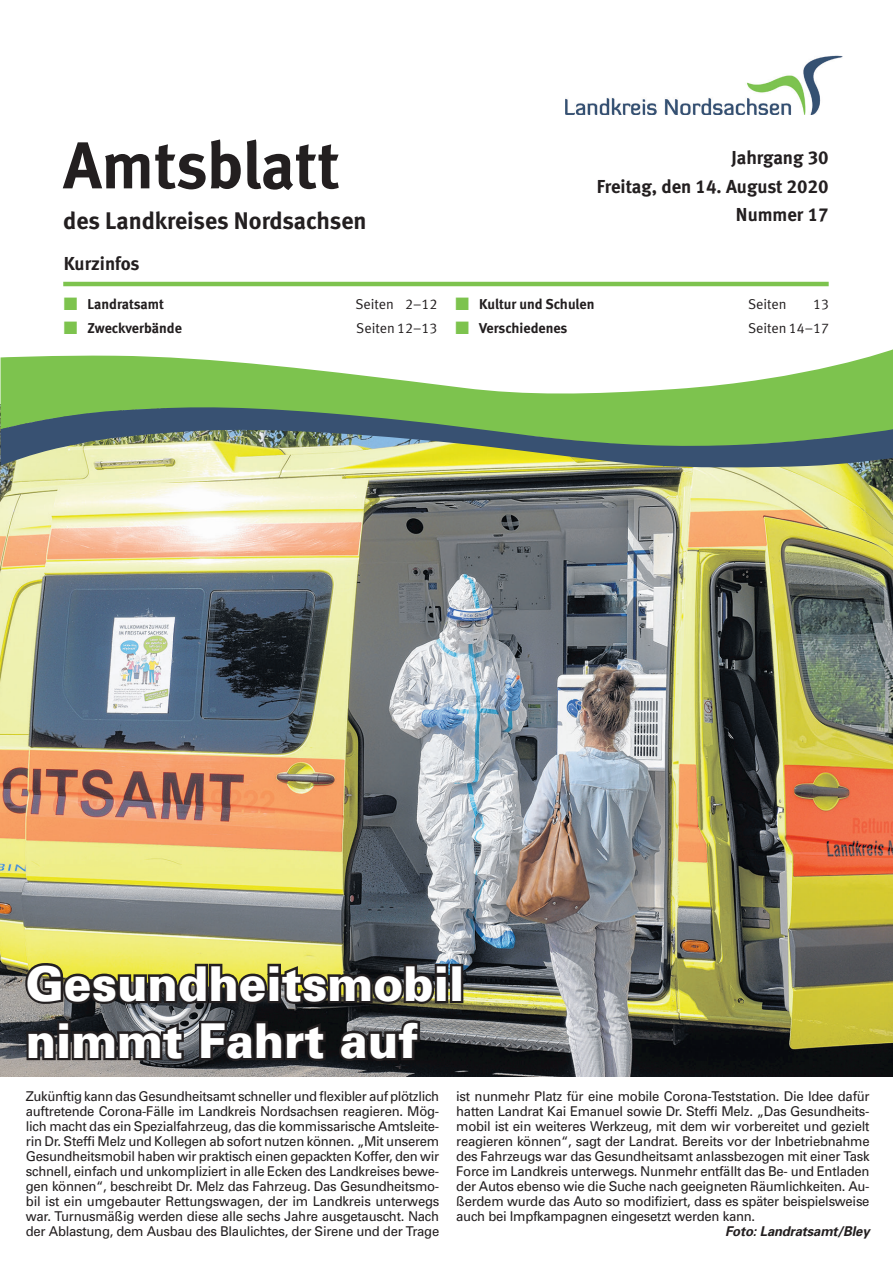
<style>
.page{position:relative;width:893px;height:1263px;background:#fff}
.page>*{position:absolute;margin:0;border:0;box-sizing:border-box;transform-origin:0 0}
.t1{font:66px "Meta Bold LF";color:#231f20}
.t2{font:900 48px/57px "Univers";color:#fff;scale:.95 1}
.t3{font:24px "Meta Bold LF";color:#231f20}
.t4{font:18.75px/28.5px "Meta Bold LF";color:#231f20;text-align:right}
.t5{font:14.25px "Meta Bold LF";color:#231f20}
.t6{font:14.25px "Meta Normal LF";color:#231f20}
.t7{font:13.5px/15px "Univers";letter-spacing:-.02em;color:#231f20;text-align:justify}
.t8{font:italic 700 13.5px "Univers";letter-spacing:-.01em;color:#231f20}
.s1{color:#7dc34e}
.s2{color:#fff}
</style>
<div class="page">
<img style="left:1px;top:469px;width:892px;height:607px">
<img style="left:565px;top:55px;width:280px;height:59px">
<hr style="left:63px;top:282px;width:766px;height:4px;background:#7dc34e">
<svg style="left:1px;top:349px;width:892px;height:55px;fill:#7dc34e"></svg>
<svg style="left:1px;top:404px;width:892px;height:65px;background:#7ea06c"></svg>
<svg style="left:23px;top:961px;width:428px;height:45px;background:#5d5b36"></svg>
<div style="left:450px;top:964px;width:13px;height:39px;border:5px solid #231f20"></div>
<svg style="left:23px;top:1018px;width:163px;height:45px;background:#454547"></svg>
<svg style="left:197px;top:1018px;width:131px;height:45px;background:#1f1e21"></svg>
<svg style="left:338px;top:1018px;width:84px;height:45px;background:#373739"></svg>
<h1 class="t1" style="left:63px;top:126px;width:278px">Amtsblatt</h1>
<h3 class="t3" style="left:63px;top:207px;width:305px">des Landkreises Nordsachsen</h3>
<h3 class="t4" style="left:64px;top:249px;width:77px">Kurzinfos</h3>
<p class="t5" style="left:64px;top:295px;width:102px"><span class="s1">■</span> Landratsamt</p>
<p class="t6" style="left:355px;top:295px;width:84px">Seiten <span class="s2">1</span>2–12</p>
<p class="t5" style="left:64px;top:319px;width:120px"><span class="s1">■</span> Zweckverbände</p>
<p class="t6" style="left:356px;top:319px;width:83px">Seiten 12–13</p>
<h3 class="t4" style="left:597px;top:143px;width:233px">Jahrgang 30<br>Freitag, den 14. August 2020<br>Nummer 17</h3>
<p class="t5" style="left:455px;top:295px;width:140px"><span class="s1">■</span> Kultur und Schulen</p>
<p class="t6" style="left:748px;top:295px;width:40px">Seiten</p>
<p class="t6" style="left:813px;top:295px;width:17px">13</p>
<p class="t5" style="left:455px;top:319px;width:113px"><span class="s1">■</span> Verschiedenes</p>
<p class="t6" style="left:748px;top:319px;width:83px">Seiten 14–17</p>
<h2 class="t2" style="left:26px;top:954px;width:463px">Gesundheitsmobil nimmt Fahrt auf</h2>
<p class="t7" style="left:26px;top:1089px;width:415px">Zukünftig kann das Gesundheitsamt schneller und flexibler auf plötzlich auftretende Corona-Fälle im Landkreis Nordsachsen reagieren. Mög&shy;lich macht das ein Spezialfahrzeug, das die kommissarische Amtsleite&shy;rin Dr. Steffi Melz und Kollegen ab sofort nutzen können. „Mit unserem Gesundheitsmobil haben wir praktisch einen gepackten Koffer, den wir schnell, einfach und unkompliziert in alle Ecken des Landkreises bewe&shy;gen können“, beschreibt Dr. Melz das Fahrzeug. Das Gesundheitsmo&shy;bil ist ein umgebauter Rettungswagen, der im Landkreis unterwegs war. Turnusmäßig werden diese alle sechs Jahre ausgetauscht. Nach der Ablastung, dem Ausbau des Blaulichtes, der Sirene und der Trage</p>
<p class="t7" style="left:456px;top:1089px;width:415px">ist nunmehr Platz für eine mobile Corona-Teststation. Die Idee dafür hatten Landrat Kai Emanuel sowie Dr. Steffi Melz. „Das Gesundheits&shy;mobil ist ein weiteres Werkzeug, mit dem wir vorbereitet und gezielt reagieren können“, sagt der Landrat. Bereits vor der Inbetriebnahme des Fahrzeugs war das Gesundheitsamt anlassbezogen mit einer Task Force im Landkreis unterwegs. Nunmehr entfällt das Be- und Entladen der Autos ebenso wie die Suche nach geeigneten Räumlichkeiten. Au&shy;ßerdem wurde das Auto so modifiziert, dass es später beispielsweise auch bei Impfkampagnen eingesetzt werden kann.</p>
<p class="t8" style="left:725px;top:1223px;width:146px">Foto: Landratsamt/Bley</p>
</div>
